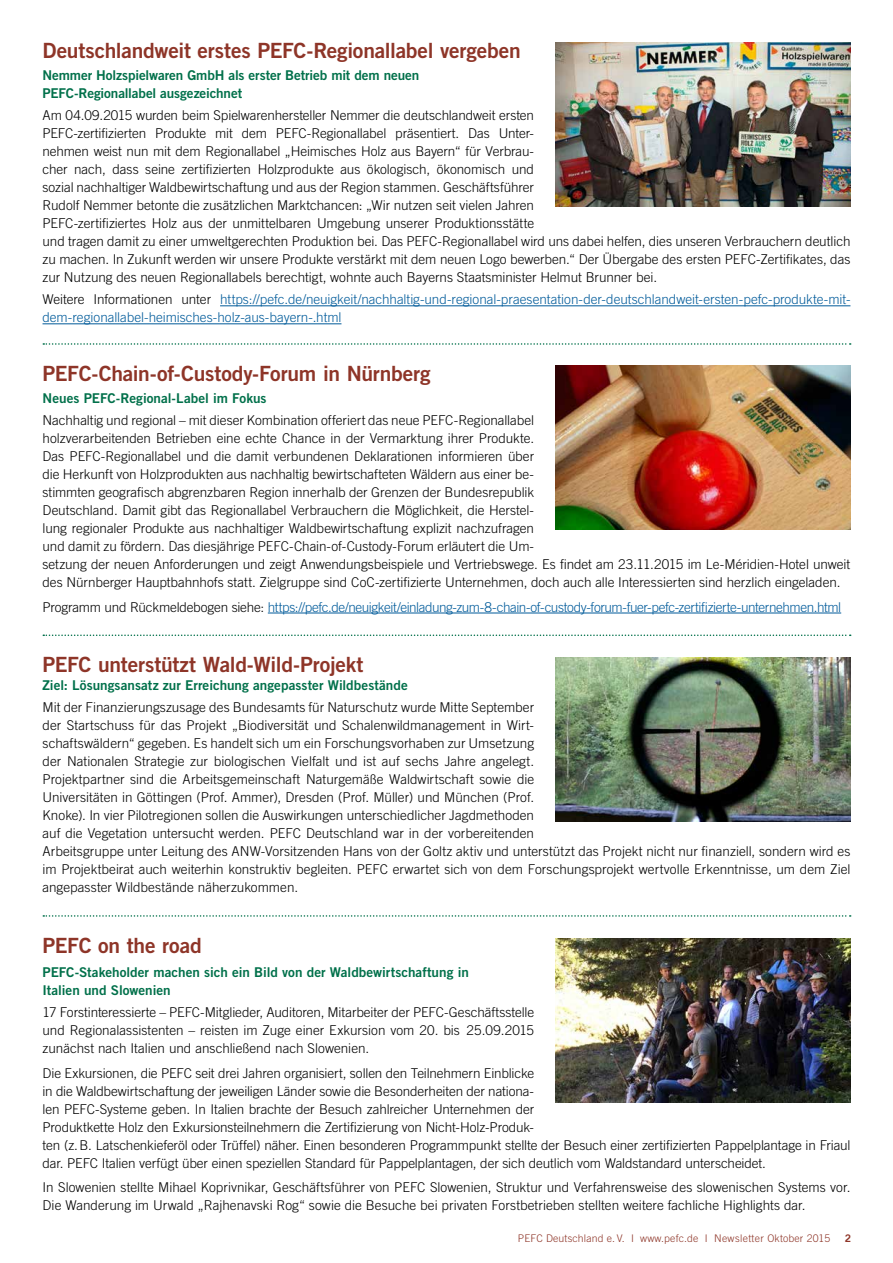
<style>
.page{position:relative;width:893px;height:1263px;background:#fff}
.page>*{position:absolute;margin:0;border:0;box-sizing:border-box;transform-origin:0 0}
.t1{font:21px "Trade Gothic LT Std Bd 2";letter-spacing:-.01em;color:#8e3528}
.t2{font:300 13.5px/18px "Trade Gothic LT Std";letter-spacing:-.005em;color:#000}
.t3{font:300 13.5px/18px "Trade Gothic LT Std";letter-spacing:-.01em;color:#005b9a}
.t4{font:13.5px/18px "Trade Gothic LT Std Bd 2";letter-spacing:-.005em;color:#00704a}
.t5{font:300 10.5px "Trade Gothic LT Std";letter-spacing:.015em;color:#8e3528}
.t6{font:10.5px "Trade Gothic LT Std Bd 2";color:#8e3528}
.s1{color:#000}
</style>
<div class="page">
<hr style="left:220px;top:305px;width:630px;height:1px;background:#005b9a">
<hr style="left:43px;top:323px;width:298px;height:1px;background:#005b9a">
<hr style="left:268px;top:613px;width:573px;height:1px;background:#005b9a">
<svg style="left:43px;top:343px;width:808px;height:2px"></svg>
<svg style="left:43px;top:634px;width:808px;height:2px"></svg>
<svg style="left:43px;top:915px;width:808px;height:2px"></svg>
<img style="left:555px;top:657px;width:295px;height:165px">
<img style="left:555px;top:938px;width:295px;height:164px">
<img style="left:555px;top:43px;width:295px;height:163px">
<img style="left:555px;top:366px;width:295px;height:164px">
<h1 class="t1" style="left:43px;top:37px;width:480px">Deutschlandweit erstes PEFC-Regionallabel vergeben</h1>
<p class="t4" style="left:43px;top:66px;width:378px">Nemmer Holzspielwaren GmbH als erster Betrieb mit dem neuen<br>PEFC-Regionallabel ausgezeichnet</p>
<p class="t2" style="left:43px;top:106px;width:809px">Am 04.09.2015 wurden beim Spielwarenhersteller Nemmer die deutschlandweit ersten<br>PEFC-zertifizierten Produkte mit dem PEFC-Regionallabel präsentiert. Das Unter-<br>nehmen weist nun mit dem Regionallabel „Heimisches Holz aus Bayern“ für Verbrau-<br>cher nach, dass seine zertifizierten Holzprodukte aus ökologisch, ökonomisch und<br>sozial nachhaltiger Waldbewirtschaftung und aus der Region stammen. Geschäftsführer<br>Rudolf Nemmer betonte die zusätzlichen Marktchancen: „Wir nutzen seit vielen Jahren<br>PEFC-zertifiziertes Holz aus der unmittelbaren Umgebung unserer Produktionsstätte<br>und tragen damit zu einer umweltgerechten Produktion bei. Das PEFC-Regionallabel wird uns dabei helfen, dies unseren Verbrauchern deutlich zu machen. In Zukunft werden wir unsere Produkte verstärkt mit dem neuen Logo bewerben.“ Der Übergabe des ersten PEFC-Zertifikates, das zur Nutzung des neuen Regionallabels berechtigt, wohnte auch Bayerns Staatsminister Helmut Brunner bei.</p>
<p class="t3" style="left:43px;top:290px;width:809px"><span class="s1">Weitere Informationen unter</span> https://pefc.de/neuigkeit/nachhaltig-und-regional-praesentation-der-deutschlandweit-ersten-pefc-produkte-mit&shy;dem-regionallabel-heimisches-holz-aus-bayern-.html</p>
<h1 class="t1" style="left:43px;top:360px;width:390px">PEFC-Chain-of-Custody-Forum in Nürnberg</h1>
<p class="t4" style="left:43px;top:389px;width:226px">Neues PEFC-Regional-Label im Fokus</p>
<p class="t2" style="left:43px;top:411px;width:809px">Nachhaltig und regional – mit dieser Kombination offeriert das neue PEFC-Regionallabel<br>holzverarbeitenden Betrieben eine echte Chance in der Vermarktung ihrer Produkte.<br>Das PEFC-Regionallabel und die damit verbundenen Deklarationen informieren über<br>die Herkunft von Holzprodukten aus nachhaltig bewirtschafteten Wäldern aus einer be-<br>stimmten geografisch abgrenzbaren Region innerhalb der Grenzen der Bundesrepublik<br>Deutschland. Damit gibt das Regionallabel Verbrauchern die Möglichkeit, die Herstel-<br>lung regionaler Produkte aus nachhaltiger Waldbewirtschaftung explizit nachzufragen<br>und damit zu fördern. Das diesjährige PEFC-Chain-of-Custody-Forum erläutert die Um-<br>setzung der neuen Anforderungen und zeigt Anwendungsbeispiele und Vertriebswege. Es findet am 23.11.2015 im Le-Méridien-Hotel unweit des Nürnberger Hauptbahnhofs statt. Zielgruppe sind CoC-zertifizierte Unternehmen, doch auch alle Interessierten sind herzlich eingeladen.</p>
<p class="t3" style="left:43px;top:598px;width:800px"><span class="s1">Programm und Rückmeldebogen siehe:</span> https://pefc.de/neuigkeit/einladung-zum-8-chain-of-custody-forum-fuer-pefc-zertifizierte-unternehmen.html</p>
<h1 class="t1" style="left:43px;top:651px;width:323px">PEFC unterstützt Wald-Wild-Projekt</h1>
<p class="t4" style="left:43px;top:676px;width:367px">Ziel: Lösungsansatz zur Erreichung angepasster Wildbestände</p>
<p class="t2" style="left:43px;top:698px;width:809px">Mit der Finanzierungszusage des Bundesamts für Naturschutz wurde Mitte September<br>der Startschuss für das Projekt „Biodiversität und Schalenwildmanagement in Wirt-<br>schaftswäldern“ gegeben. Es handelt sich um ein Forschungsvorhaben zur Umsetzung<br>der Nationalen Strategie zur biologischen Vielfalt und ist auf sechs Jahre angelegt.<br>Projektpartner sind die Arbeitsgemeinschaft Naturgemäße Waldwirtschaft sowie die<br>Universitäten in Göttingen (Prof. Ammer), Dresden (Prof. Müller) und München (Prof.<br>Knoke). In vier Pilotregionen sollen die Auswirkungen unterschiedlicher Jagdmethoden<br>auf die Vegetation untersucht werden. PEFC Deutschland war in der vorbereitenden<br>Arbeitsgruppe unter Leitung des ANW-Vorsitzenden Hans von der Goltz aktiv und unterstützt das Projekt nicht nur finanziell, sondern wird es im Projektbeirat auch weiterhin konstruktiv begleiten. PEFC erwartet sich von dem Forschungsprojekt wertvolle Erkenntnisse, um dem Ziel angepasster Wildbestände näherzukommen.</p>
<h1 class="t1" style="left:43px;top:932px;width:161px">PEFC on the road</h1>
<p class="t4" style="left:43px;top:963px;width:428px">PEFC-Stakeholder machen sich ein Bild von der Waldbewirtschaftung in<br>Italien und Slowenien</p>
<p class="t2" style="left:43px;top:1003px;width:493px;text-align:justify">17 Forstinteressierte – PEFC-Mitglieder, Auditoren, Mitarbeiter der PEFC-Geschäftsstelle und Regionalassistenten – reisten im Zuge einer Exkursion vom 20. bis 25.09.2015 zunächst nach Italien und anschließend nach Slowenien.</p>
<p class="t2" style="left:43px;top:1064px;width:809px">Die Exkursionen, die PEFC seit drei Jahren organisiert, sollen den Teilnehmern Einblicke<br>in die Waldbewirtschaftung der jeweiligen Länder sowie die Besonderheiten der nationa-<br>len PEFC-Systeme geben. In Italien brachte der Besuch zahlreicher Unternehmen der<br>Produktkette Holz den Exkursionsteilnehmern die Zertifizierung von Nicht-Holz-Produk-<br>ten (z.B. Latschenkieferöl oder Trüffel) näher. Einen besonderen Programmpunkt stellte der Besuch einer zertifizierten Pappelplantage in Friaul dar. PEFC Italien verfügt über einen speziellen Standard für Pappelplantagen, der sich deutlich vom Waldstandard unterscheidet.</p>
<p class="t2" style="left:43px;top:1178px;width:809px">In Slowenien stellte Mihael Koprivnikar, Geschäftsführer von PEFC Slowenien, Struktur und Verfahrensweise des slowenischen Systems vor.<br>Die Wanderung im Urwald „Rajhenavski Rog“ sowie die Besuche bei privaten Forstbetrieben stellten weitere fachliche Highlights dar.</p>
<p class="t5" style="left:518px;top:1232px;width:314px">PEFC Deutschland e. V. I www.pefc.de I Newsletter Oktober 2015</p>
<p class="t6" style="left:845px;top:1231px;width:8px">2</p>
</div>
